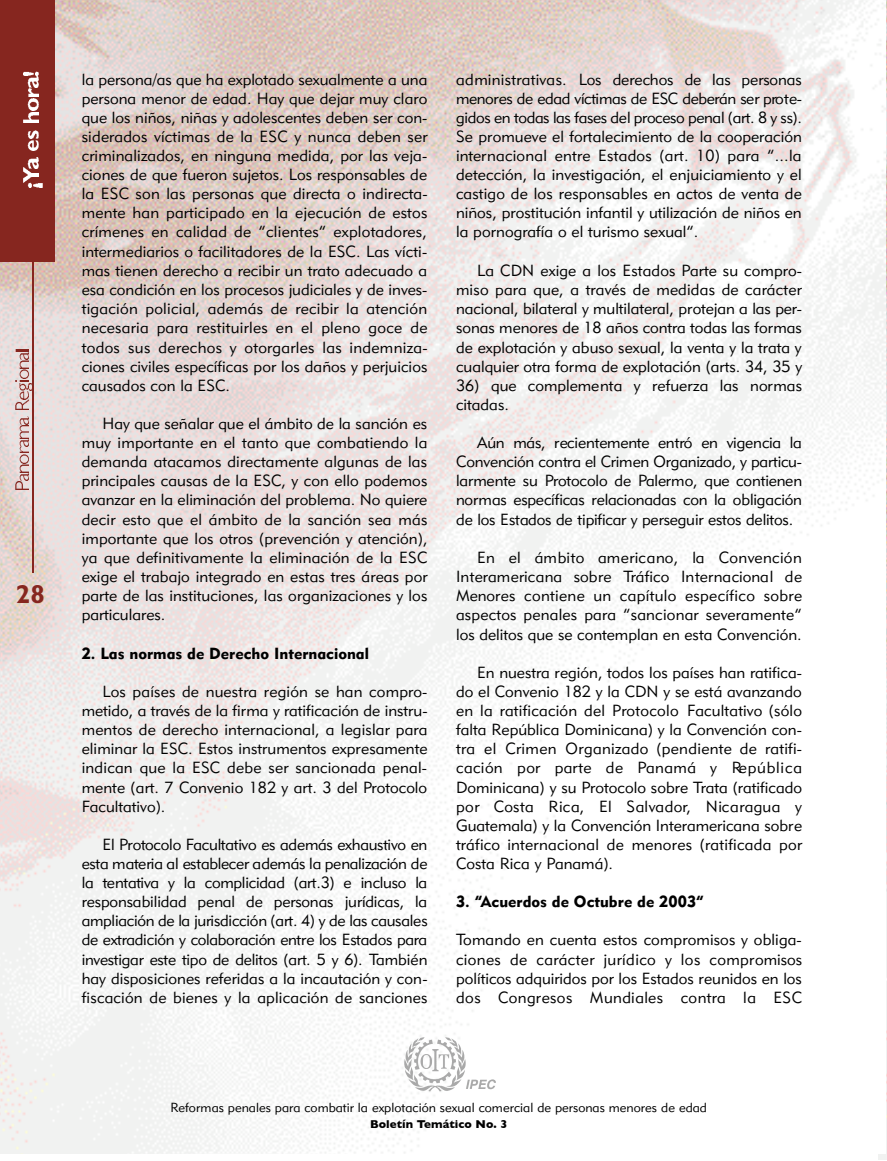
<style>
.page{position:relative;width:887px;height:1161px;background:#fff}
.page>*{position:absolute;margin:0;border:0;box-sizing:border-box;transform-origin:0 0}
.t1{font:700 26.07px "Gill Sans";color:#86261f}
.t2{font:15.92px/19.1px "Geometric 415 BT Lite A";color:#000;text-align:justify}
.t3{font:15.92px "Geometric 415 BT Black A";color:#000}
.t4{font:13.12px "Geometric 415 BT Lite A";color:#000}
.t5{font:700 11.55px "Gill Sans";color:#000}
</style>
<div class="page">
<img style="left:878px;top:0;width:9px;height:1159px">
<img style="left:0;top:0;width:885px;height:1154px">
<div style="left:0;top:0;width:55px;height:262px;background:#86261f"></div>
<img style="left:14px;top:465px;width:15px;height:24px">
<img style="left:14px;top:416px;width:15px;height:47px">
<img style="left:14px;top:391px;width:15px;height:18px">
<img style="left:14px;top:383px;width:18px;height:8px">
<svg style="left:14px;top:381px;width:15px;height:1px"></svg>
<img style="left:14px;top:361px;width:15px;height:17px">
<img style="left:14px;top:352px;width:15px;height:7px">
<svg style="left:14px;top:350px;width:15px;height:1px"></svg>
<hr style="left:32px;top:258px;width:1px;height:314px;background:#86261f">
<img style="left:27px;top:183px;width:16px;height:4px">
<img style="left:23px;top:169px;width:16px;height:13px">
<img style="left:23px;top:158px;width:16px;height:11px">
<img style="left:27px;top:130px;width:12px;height:21px">
<img style="left:23px;top:112px;width:16px;height:10px">
<img style="left:27px;top:99px;width:12px;height:11px">
<img style="left:27px;top:77px;width:12px;height:19px">
<img style="left:23px;top:71px;width:16px;height:4px">
<img style="left:405px;top:1037px;width:90px;height:65px">
<h1 class="t1" style="left:16px;top:585px;width:30px">28</h1>
<p class="t2" style="left:82px;top:71px;width:347px">la persona/as que ha explotado sexualmente a una persona menor de edad. Hay que dejar muy claro que los niños, niñas y adolescentes deben ser con&shy;siderados víctimas de la ESC y nunca deben ser criminalizados, en ninguna medida, por las veja&shy;ciones de que fueron sujetos. Los responsables de la ESC son las personas que directa o indirecta&shy;mente han participado en la ejecución de estos crímenes en calidad de “clientes” explotadores, intermediarios o facilitadores de la ESC. Las vícti&shy;mas tienen derecho a recibir un trato adecuado a esa condición en los procesos judiciales y de inves&shy;tigación policial, además de recibir la atención necesaria para restituirles en el pleno goce de todos sus derechos y otorgarles las indemniza&shy;ciones civiles específicas por los daños y perjuicios causados con la ESC.</p>
<p class="t2" style="left:82px;top:415px;width:347px;text-indent:21px">Hay que señalar que el ámbito de la sanción es muy importante en el tanto que combatiendo la demanda atacamos directamente algunas de las principales causas de la ESC, y con ello podemos avanzar en la eliminación del problema. No quiere decir esto que el ámbito de la sanción sea más importante que los otros (prevención y atención), ya que definitivamente la eliminación de la ESC exige el trabajo integrado en estas tres áreas por parte de las instituciones, las organizaciones y los particulares.</p>
<p class="t3" style="left:82px;top:647px;width:289px">2. Las normas de Derecho Internacional</p>
<p class="t2" style="left:82px;top:683px;width:347px;text-indent:21px">Los países de nuestra región se han compro&shy;metido, a través de la firma y ratificación de instru&shy;mentos de derecho internacional, a legislar para eliminar la ESC. Estos instrumentos expresamente indican que la ESC debe ser sancionada penal&shy;mente (art. 7 Convenio 182 y art. 3 del Protocolo Facultativo).</p>
<p class="t2" style="left:82px;top:836px;width:347px;text-indent:21px">El Protocolo Facultativo es además exhaustivo en esta materia al establecer además la penalización de la tentativa y la complicidad (art.3) e incluso la responsabilidad penal de personas jurídicas, la ampliación de la jurisdicción (art. 4) y de las causales de extradición y colaboración entre los Estados para investigar este tipo de delitos (art. 5 y 6). También hay disposiciones referidas a la incautación y con&shy;fiscación de bienes y la aplicación de sanciones</p>
<p class="t2" style="left:456px;top:71px;width:347px">administrativas. Los derechos de las personas m e n o res de edad víctimas de ESC deberán ser pro te&shy;gidos en todas las fases del proceso penal (art. 8 y ss).<br>Se promueve el fortalecimiento de la cooperación internacional entre Estados (art. 10) para “...la detección, la investigación, el enjuiciamiento y el castigo de los responsables en actos de venta de niños, prostitución infantil y utilización de niños en la pornografía o el turismo sexual”.</p>
<p class="t2" style="left:456px;top:262px;width:347px;text-indent:21px">La CDN exige a los Estados Parte su compro&shy;miso para que, a través de medidas de carácter nacional, bilateral y multilateral, protejan a las per&shy;sonas menores de 18 años contra todas las formas de explotación y abuso sexual, la venta y la trata y cualquier otra forma de explotación (arts. 34, 35 y</p>
<p class="t2" style="left:456px;top:377px;width:347px">36) que complementa y re fu e rza las norm a s citadas.</p>
<p class="t2" style="left:456px;top:434px;width:347px;text-indent:21px">Aún más, recientemente entró en vigencia la Convención contra el Crimen Organizado, y particu&shy;la rmente su Protocolo de Pa le rmo, que contienen n o rmas específicas relacionadas con la obligación de los Estados de tipificar y perseguir estos delitos.</p>
<p class="t2" style="left:456px;top:549px;width:347px;text-indent:21px">En el ámbito americano, la Convención Interamericana sobre Tráfico Internacional de Menores contiene un capítulo específico sobre aspectos penales para “sancionar severamente” los delitos que se contemplan en esta Convención.</p>
<p class="t2" style="left:456px;top:664px;width:347px;text-indent:21px">En nuestra región, todos los países han ratifica&shy;do el Convenio 182 y la CDN y se está avanzando en la ratificación del Protocolo Facultativo (sólo falta República Dominicana) y la Convención con&shy;tra el Crimen Organizado (pendiente de ratifi&shy;cación por parte de Panamá y Re p ú b lic a Dominicana) y su Protocolo sobre Trata (ratificado por Costa Rica, El Salvador, Nicaragua y Guatemala) y la Convención Interamericana sobre tráfico internacional de menores (ratificada por Costa Rica y Panamá).</p>
<p class="t3" style="left:456px;top:896px;width:249px">3. “Acuerdos de Octubre de 2003”</p>
<p class="t2" style="left:456px;top:932px;width:347px">Tomando en cuenta estos compromisos y obliga&shy;ciones de carácter jurídico y los compromisos políticos adquiridos por los Estados reunidos en los dos Congresos Mundiales contra la ESC</p>
<p class="t4" style="left:170px;top:1103px;width:538px">Reformas penales para combatir la explotación sexual comercial de personas menores de edad</p>
<p class="t5" style="left:370px;top:1117px;width:139px">Boletín Temático No. 3</p>
</div>
